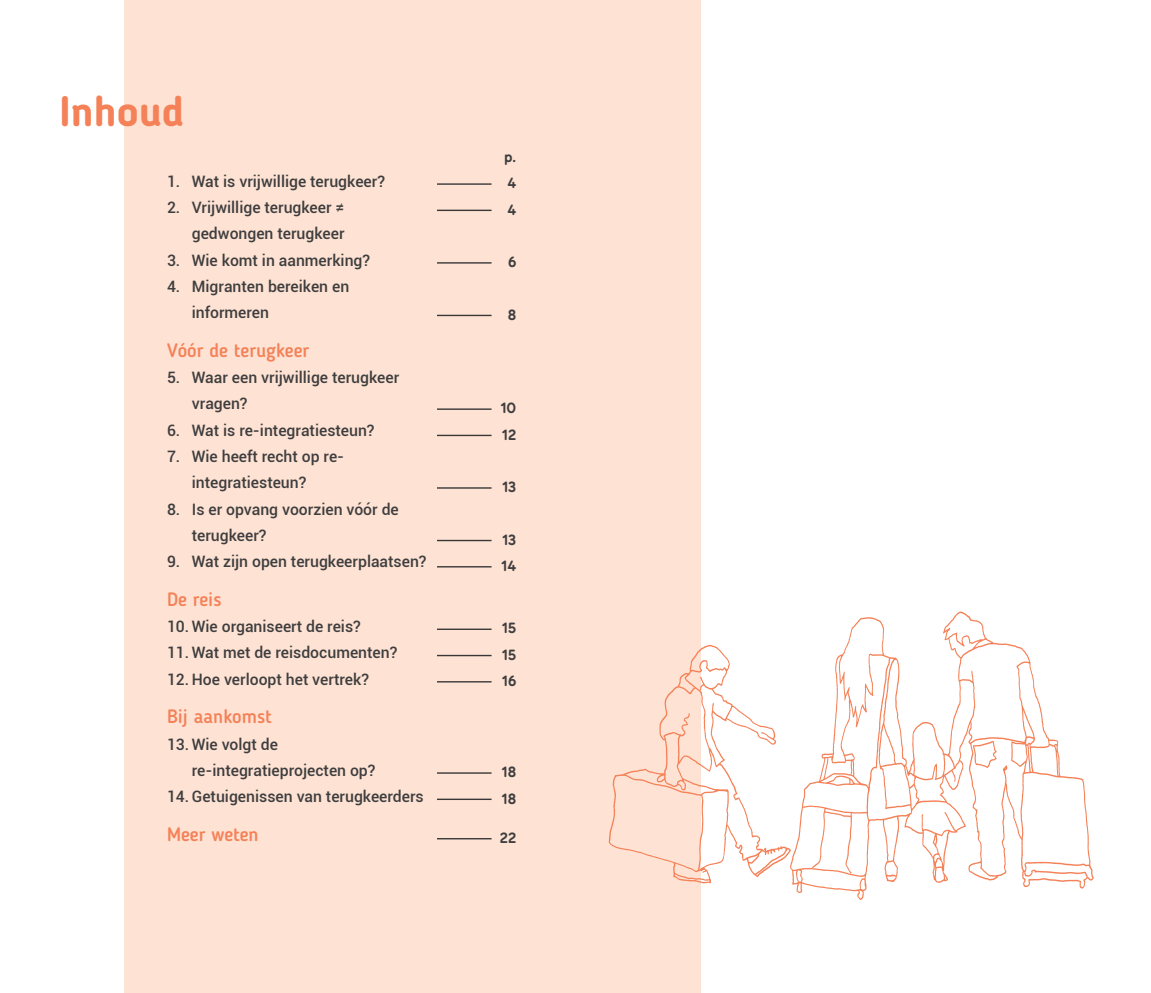
<style>
.page{position:relative;width:1151px;height:993px;background:#fff}
.page>*{position:absolute;margin:0;border:0;box-sizing:border-box;transform-origin:0 0}
.t1{font:700 42px "Blogger Sans";color:#f48157}
.t2{font:500 19.25px "Blogger Sans";color:#f48157}
.t3{font:500 15.75px/26.2px "Roboto";color:#3e3e3f}
.t4{font:700 15.75px/26.2px "Menco";color:#3e3e3f}
</style>
<div class="page">
<div style="left:124px;top:0;width:576px;height:992px;background:#fee2d3"></div>
<hr style="left:437px;top:183px;width:55px;height:2px;background:#383839">
<hr style="left:437px;top:209px;width:55px;height:2px;background:#383839">
<hr style="left:437px;top:262px;width:55px;height:1px;background:#383839">
<hr style="left:437px;top:314px;width:55px;height:2px;background:#383839">
<hr style="left:437px;top:408px;width:55px;height:2px;background:#383839">
<hr style="left:437px;top:434px;width:55px;height:2px;background:#383839">
<hr style="left:437px;top:487px;width:55px;height:1px;background:#383839">
<hr style="left:437px;top:539px;width:55px;height:2px;background:#383839">
<hr style="left:437px;top:566px;width:55px;height:1px;background:#383839">
<hr style="left:437px;top:628px;width:55px;height:1px;background:#383839">
<hr style="left:437px;top:654px;width:55px;height:2px;background:#383839">
<hr style="left:437px;top:681px;width:55px;height:1px;background:#383839">
<hr style="left:437px;top:772px;width:55px;height:1px;background:#383839">
<hr style="left:437px;top:798px;width:55px;height:1px;background:#383839">
<hr style="left:437px;top:837px;width:55px;height:2px;background:#383839">
<img style="left:608px;top:527px;width:486px;height:376px">
<p class="t1" style="left:60px;top:86px;width:126px">Inhoud</p>
<p class="t3" style="left:167px;top:167px;width:219px">1. Wat is vrijwillige terugkeer?</p>
<p class="t3" style="left:167px;top:194px;width:179px;text-align:right">2. Vrijwillige terugkeer ≠ gedwongen terugkeer</p>
<p class="t3" style="left:167px;top:246px;width:205px">3. Wie komt in aanmerking?</p>
<p class="t3" style="left:192px;top:272px;width:159px;text-indent:-25px">4. Migranten bereiken en informeren</p>
<p class="t2" style="left:167px;top:338px;width:144px">Vóór de terugkeer</p>
<p class="t3" style="left:192px;top:363px;width:209px;text-indent:-25px">5. Waar een vrijwillige terugkeer vragen?</p>
<p class="t3" style="left:167px;top:416px;width:209px">6. Wat is re-integratiesteun?</p>
<p class="t3" style="left:192px;top:442px;width:154px;text-indent:-25px">7. Wie heeft recht op re&shy;integratiesteun?</p>
<p class="t3" style="left:192px;top:495px;width:208px;text-indent:-25px">8. Is er opvang voorzien vóór de terugkeer?</p>
<p class="t3" style="left:167px;top:547px;width:261px">9. Wat zijn open terugkeerplaatsen?</p>
<p class="t2" style="left:167px;top:587px;width:56px">De reis</p>
<p class="t3" style="left:167px;top:612px;width:195px">10. Wie organiseert de reis?</p>
<p class="t3" style="left:167px;top:638px;width:232px">11. Wat met de reisdocumenten?</p>
<p class="t3" style="left:167px;top:665px;width:203px">12. Hoe verloopt het vertrek?</p>
<p class="t2" style="left:167px;top:704px;width:106px">Bij aankomst</p>
<p class="t3" style="left:192px;top:730px;width:185px;text-indent:-25px">13. Wie volgt de re-integratieprojecten op?</p>
<p class="t3" style="left:167px;top:782px;width:258px">14. Getuigenissen van terugkeerders</p>
<p class="t2" style="left:167px;top:822px;width:93px">Meer weten</p>
<p class="t4" style="left:504px;top:143px;width:14px">p.</p>
<p class="t4" style="left:507px;top:169px;width:11px">4</p>
<p class="t4" style="left:507px;top:195px;width:11px">4</p>
<p class="t4" style="left:508px;top:248px;width:10px">6</p>
<p class="t4" style="left:508px;top:300px;width:10px">8</p>
<p class="t4" style="left:501px;top:394px;width:17px">10<br>12</p>
<p class="t4" style="left:502px;top:472px;width:15px">13</p>
<p class="t4" style="left:502px;top:525px;width:15px">13</p>
<p class="t4" style="left:501px;top:551px;width:16px">14</p>
<p class="t4" style="left:502px;top:614px;width:16px;text-align:justify">15<br>15<br>16</p>
<p class="t4" style="left:502px;top:757px;width:16px">18</p>
<p class="t4" style="left:502px;top:783px;width:16px">18</p>
<p class="t4" style="left:500px;top:823px;width:18px">22</p>
</div>
